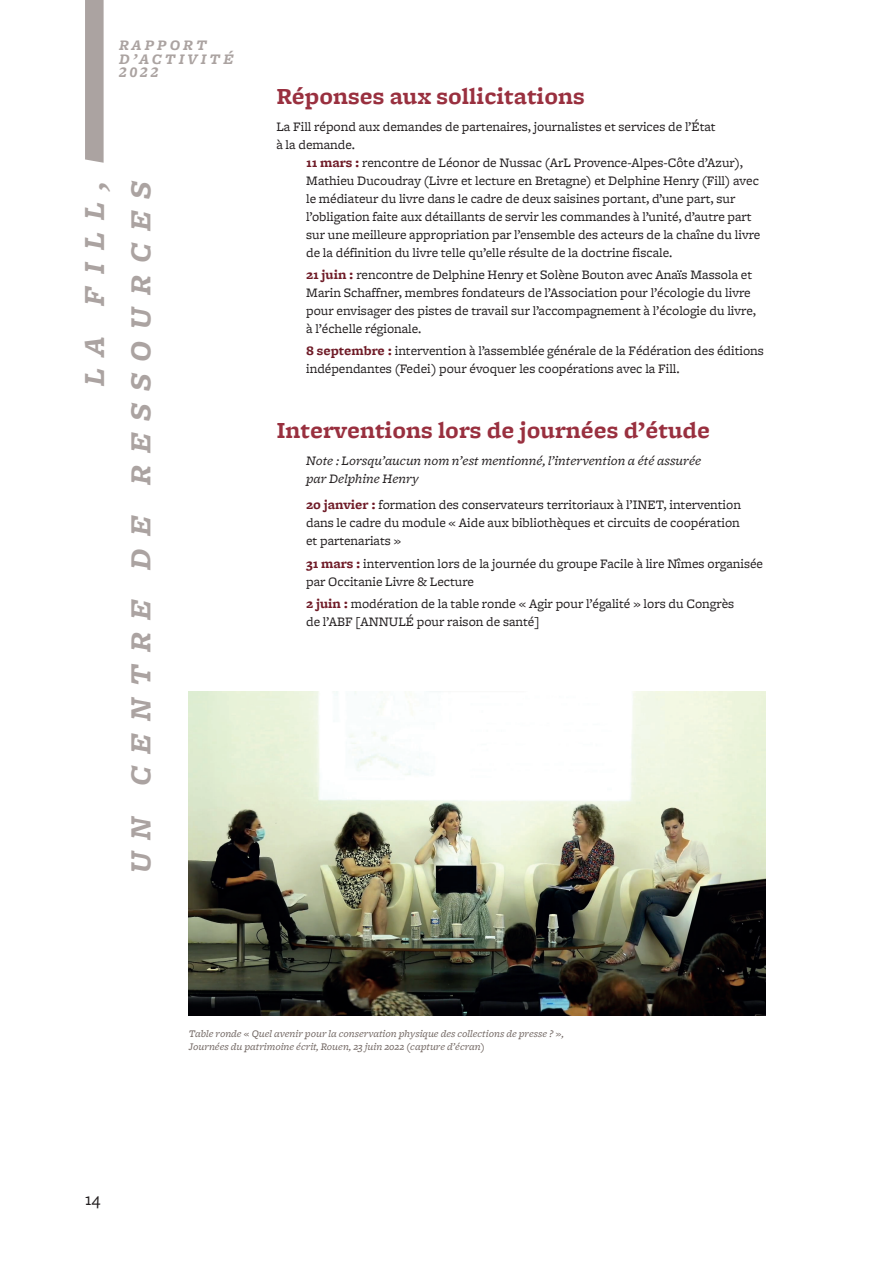
<style>
.page{position:relative;width:893px;height:1263px;background:#fff}
.page>*{position:absolute;margin:0;border:0;box-sizing:border-box;transform-origin:0 0}
.t1{font:30.3px/46.5px "Freight Micro Bold Italic SC";letter-spacing:.395em;color:#aba3a1;text-align:right}
.t2{font:700 24px "Freight Micro";color:#99303f}
.t3{font:18px "Freight Micro";color:#231f20}
.t4{font:15.15px/13.5px "Freight Micro Bold Italic SC";letter-spacing:.2em;color:#aba3a1}
.t5{font:13.5px/18px "Freight Micro";color:#231f20}
.t6{font:italic 13.5px/18px "Freight Micro";color:#231f20}
.t7{font:italic 10.5px/13.5px "Freight Micro";color:#716662}
.s1{font-weight:700;color:#6f1b27}
</style>
<div class="page">
<div style="left:85px;top:0;width:19px;height:163px;background:#aba3a1"></div>
<img style="left:189px;top:691px;width:576px;height:325px">
<p class="t4" style="left:119px;top:39px;width:116px">RAPPORT<br>D’ACTIVITÉ<br>2022</p>
<h1 class="t1" style="left:72px;top:873px;width:695px;rotate:-90deg">LA FILL,<br>UN CENTRE DE RESSOURCES</h1>
<h2 class="t2" style="left:276px;top:83px;width:310px">Réponses aux sollicitations</h2>
<p class="t5" style="left:276px;top:118px;width:441px">La Fill répond aux demandes de partenaires, journalistes et services de l’État à la demande.</p>
<p class="t5" style="left:306px;top:154px;width:456px"><span class="s1">11 mars :</span> rencontre de Léonor de Nussac (ArL Provence-Alpes-Côte d’Azur), Mathieu Ducoudray (Livre et lecture en Bretagne) et Delphine Henry (Fill) avec le médiateur du livre dans le cadre de deux saisines portant, d’une part, sur l’obligation faite aux détaillants de servir les commandes à l’unité, d’autre part sur une meilleure appropriation par l’ensemble des acteurs de la chaîne du livre de la définition du livre telle qu’elle résulte de la doctrine fiscale.</p>
<p class="t5" style="left:306px;top:266px;width:451px"><span class="s1">21 juin :</span> rencontre de Delphine Henry et Solène Bouton avec Anaïs Massola et Marin Schaffner, membres fondateurs de l’Association pour l’écologie du livre pour envisager des pistes de travail sur l’accompagnement à l’écologie du livre, à l’échelle régionale.</p>
<p class="t5" style="left:306px;top:342px;width:459px"><span class="s1">8 septembre :</span> intervention à l’assemblée générale de la Fédération des éditions indépendantes (Fedei) pour évoquer les coopérations avec la Fill.</p>
<h2 class="t2" style="left:276px;top:417px;width:435px">Interventions lors de journées d’étude</h2>
<p class="t6" style="left:306px;top:452px;width:397px">Note : Lorsqu’aucun nom n’est mentionné, l’intervention a été assurée par Delphine Henry</p>
<p class="t5" style="left:306px;top:496px;width:436px;text-align:justify"><span class="s1">20 janvier :</span> formation des conservateurs territoriaux à l’INET, intervention dans le cadre du module « Aide aux bibliothèques et circuits de coopération et partenariats »</p>
<p class="t5" style="left:306px;top:555px;width:458px"><span class="s1">31 mars :</span> intervention lors de la journée du groupe Facile à lire Nîmes organisée par Occitanie Livre &amp; Lecture</p>
<p class="t5" style="left:306px;top:595px;width:430px"><span class="s1">2 juin :</span> modération de la table ronde « Agir pour l’égalité » lors du Congrès de l’ABF [ANNULÉ pour raison de santé]</p>
<h3 class="t3" style="left:85px;top:1189px;width:17px">14</h3>
<p class="t7" style="left:189px;top:1027px;width:376px">Table ronde « Quel avenir pour la conservation physique des collections de presse ? »,<br>Journées du patrimoine écrit, Rouen, 23 juin 2022 (capture d’écran)</p>
</div>
